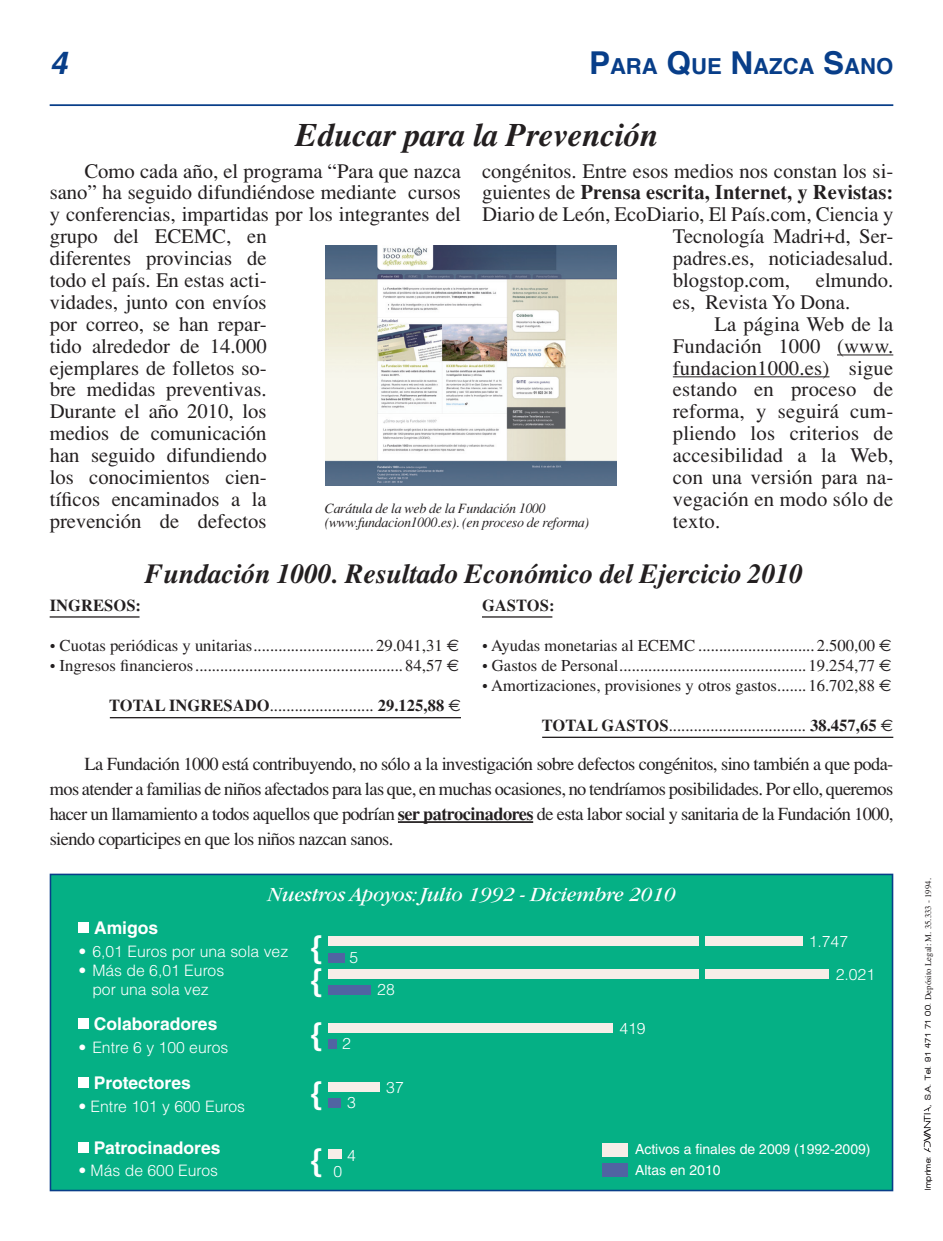
<style>
.page{position:relative;width:943px;height:1241px;background:#fff}
.page>*{position:absolute;margin:0;border:0;box-sizing:border-box;transform-origin:0 0}
.t1{font:italic 700 33.25px "Times";letter-spacing:-.01em;color:#231f20}
.t2{font:700 31.5px "Helvetica";color:#fff}
.t3{font:italic 700 31.5px "Helvetica";color:#083e89}
.t4{font:italic 700 28px "Times";letter-spacing:-.01em;color:#231f20}
.t5{font:700 22.05px "Helvetica";color:#083e89}
.t6{font:italic 21px "Garamond";letter-spacing:-.01em;color:#fff}
.t7{font:20.65px/21.9px "Times";color:#231f20}
.t8{font:700 20.65px "Times";color:#231f20}
.t9{font:18.38px/24.8px "Times";letter-spacing:-.03em;color:#231f20;text-align:justify}
.t10{font:700 17.5px "Helvetica";color:#fff}
.t11{font:16.62px "Times";color:#231f20}
.t12{font:700 16.62px "Times";color:#231f20}
.t13{font:300 15.75px "Helvetica";color:#fff}
.t14{font:italic 14px "Times";letter-spacing:-.025em;color:#231f20}
.t15{font:14px "Helvetica";color:#fff}
.t16{font:8.75px "Times";color:#231f20}
.t17{font:900 8.75px "Walkway";letter-spacing:.06em;color:#231f20;scale:.95 1}
.s1{font-size:31.5px}
.s2{font-weight:400}
.s3{font-family:"Euro Sans"}
.s4{font-weight:700}
.s5{font-family:"Walkway";font-weight:900}
</style>
<div class="page">
<hr style="left:50px;top:104px;width:843px;height:2px;background:#083e89">
<hr style="left:837px;top:354px;width:56px;height:1px;background:#231f20">
<hr style="left:673px;top:376px;width:156px;height:1px;background:#231f20">
<hr style="left:398px;top:821px;width:135px;height:1px;background:#231f20">
<hr style="left:50px;top:616px;width:89px;height:1px;background:#231f20">
<hr style="left:110px;top:717px;width:351px;height:1px;background:#231f20">
<hr style="left:542px;top:736px;width:351px;height:2px;background:#231f20">
<hr style="left:482px;top:616px;width:70px;height:1px;background:#231f20">
<div style="left:50px;top:873px;width:843px;height:318px;background:#05b085;border:2px solid #083e89"></div>
<div style="left:78px;top:921px;width:11px;height:11px;background:#fff"></div>
<div style="left:78px;top:1141px;width:11px;height:11px;background:#fff"></div>
<div style="left:328px;top:936px;width:370px;height:9px;background:#f7eee8"></div>
<div style="left:705px;top:936px;width:97px;height:9px;background:#f7eee8"></div>
<div style="left:328px;top:969px;width:370px;height:9px;background:#f7eee8"></div>
<div style="left:328px;top:985px;width:43px;height:9px;background:#5064a2"></div>
<div style="left:705px;top:969px;width:123px;height:9px;background:#f7eee8"></div>
<div style="left:78px;top:1018px;width:11px;height:10px;background:#fff"></div>
<div style="left:328px;top:1082px;width:52px;height:9px;background:#f7eee8"></div>
<div style="left:328px;top:1098px;width:13px;height:9px;background:#5064a2"></div>
<div style="left:328px;top:1038px;width:9px;height:10px;background:#5064a2"></div>
<div style="left:328px;top:953px;width:17px;height:9px;background:#5064a2"></div>
<div style="left:78px;top:1077px;width:11px;height:11px;background:#fff"></div>
<div style="left:328px;top:1023px;width:285px;height:9px;background:#f7eee8"></div>
<div style="left:328px;top:1149px;width:14px;height:9px;background:#f7eee8"></div>
<div style="left:602px;top:1142px;width:25px;height:14px;background:#f7eee8"></div>
<div style="left:602px;top:1163px;width:25px;height:13px;background:#5064a2"></div>
<img style="left:325px;top:245px;width:291px;height:240px">
<svg style="left:923px;top:1107px;width:7px;height:45px"></svg>
<p class="t3" style="left:50px;top:37px;width:19px">4</p>
<p class="t5" style="left:589px;top:48px;width:306px"><span class="s1">P</span>ARA <span class="s1">Q</span>UE <span class="s1">N</span>AZCA <span class="s1">S</span>ANO</p>
<p class="t1" style="left:295px;top:116px;width:364px">Educar para la Prevención</p>
<p class="t7" style="left:50px;top:160px;width:413px;text-indent:35px">Como cada año, el programa “Para que nazca sano” ha seguido difundiéndose mediante cursos y conferencias, impartidas por los integrantes del grupo del ECEMC, en<br>diferentes provincias de<br>todo el país. En estas acti-<br>vidades, junto con envíos<br>por correo, se han repar-<br>tido alrededor de 14.000<br>ejemplares de folletos so-<br>bre medidas preventivas.<br>Durante el año 2010, los<br>medios de comunicación<br>han seguido difundiendo<br>los conocimientos cien-<br>tíficos encaminados a la<br>prevención de defectos</p>
<p class="t7" style="left:482px;top:160px;width:413px">congénitos. Entre esos medios nos constan los si-</p>
<p class="t8" style="left:482px;top:179px;width:413px"><span class="s2">guientes de</span> Prensa escrita, Internet, y Revistas:</p>
<p class="t7" style="left:482px;top:203px;width:413px">Diario de León, EcoDiario, El País.com, Ciencia y</p>
<p class="t7" style="left:673px;top:225px;width:222px">Tecnología Madri+d, Ser-</p>
<p class="t7" style="left:673px;top:247px;width:222px">padres.es, noticiadesalud.</p>
<p class="t7" style="left:673px;top:269px;width:119px">blogstop.com,</p>
<p class="t7" style="left:673px;top:269px;width:222px;text-indent:143px">elmundo. es, Revista Yo Dona.</p>
<p class="t7" style="left:673px;top:313px;width:222px;text-align:justify;text-indent:42px">La página Web de la Fundación 1000 (www. fundacion1000.es) sigue estando en proceso de reforma, y seguirá cum&shy;pliendo los criterios de accesibilidad a la Web, con una versión para na&shy;vegación en modo sólo de texto.</p>
<p class="t14" style="left:325px;top:500px;width:223px">Carátula de la web de la Fundación 1000</p>
<p class="t14" style="left:325px;top:514px;width:266px">(www.fundacion1000.es). (en proceso de reforma)</p>
<p class="t4" style="left:145px;top:557px;width:659px">Fundación 1000. Resultado Económico del Ejercicio 2010</p>
<p class="t12" style="left:50px;top:595px;width:93px">INGRESOS:</p>
<p class="t11" style="left:50px;top:636px;width:411px">• Cuotas periódicas y unitarias............................. 29.041,31 <span class="s3">€</span></p>
<p class="t11" style="left:50px;top:656px;width:411px">• Ingresos financieros.................................................. 84,57 <span class="s3">€</span></p>
<p class="t11" style="left:109px;top:696px;width:353px"><span class="s4">TOTAL INGRESADO</span>......................... <span class="s4">29.125,88</span> <span class="s3">€</span></p>
<p class="t12" style="left:482px;top:595px;width:74px">GASTOS:</p>
<p class="t11" style="left:482px;top:636px;width:411px">• Ayudas monetarias al ECEMC ............................ 2.500,00 <span class="s3">€</span></p>
<p class="t11" style="left:482px;top:656px;width:411px">• Gastos de Personal............................................. 19.254,77 <span class="s3">€</span></p>
<p class="t11" style="left:482px;top:676px;width:411px">• Amortizaciones, provisiones y otros gastos....... 16.702,88 <span class="s3">€</span></p>
<p class="t11" style="left:541px;top:716px;width:353px"><span class="s4">TOTAL GASTOS</span>................................. <span class="s4">38.457,65</span> <span class="s3">€</span></p>
<p class="t9" style="left:50px;top:751px;width:845px;text-indent:35px">La Fundación 1000 está contribuyendo, no sólo a la investigación sobre defectos congénitos, sino también a que poda&shy;mos atender a familias de niños afectados para las que, en muchas ocasiones, no tendríamos posibilidades. Por ello, queremos hacer un llamamiento a todos aquellos que podrían <span class="s4">ser patrocinadores</span> de esta labor social y sanitaria de la Fundación 1000, siendo coparticipes en que los niños nazcan sanos.</p>
<p class="t6" style="left:267px;top:883px;width:410px">Nuestros Apoyos: Julio 1992 - Diciembre 2010</p>
<p class="t10" style="left:94px;top:916px;width:66px">Amigos</p>
<p class="t13" style="left:78px;top:941px;width:211px">• 6,01 Euros por una sola vez</p>
<p class="t13" style="left:78px;top:960px;width:147px">• Más de 6,01 Euros</p>
<p class="t13" style="left:92px;top:979px;width:118px">por una sola vez</p>
<p class="t10" style="left:94px;top:1013px;width:125px">Colaboradores</p>
<p class="t13" style="left:78px;top:1037px;width:152px">• Entre 6 y 100 euros</p>
<p class="t2" style="left:310px;top:927px;width:14px">{</p>
<p class="t13" style="left:808px;top:931px;width:41px">1.747</p>
<p class="t2" style="left:310px;top:960px;width:14px">{</p>
<p class="t13" style="left:349px;top:947px;width:10px">5</p>
<p class="t13" style="left:835px;top:964px;width:41px">2.021</p>
<p class="t13" style="left:377px;top:979px;width:19px">28</p>
<p class="t2" style="left:310px;top:1014px;width:14px">{</p>
<p class="t13" style="left:619px;top:1018px;width:28px">419</p>
<p class="t13" style="left:342px;top:1033px;width:10px">2</p>
<p class="t10" style="left:94px;top:1072px;width:98px">Protectores</p>
<p class="t13" style="left:386px;top:1077px;width:19px">37</p>
<p class="t13" style="left:78px;top:1096px;width:168px">• Entre 101 y 600 Euros</p>
<p class="t2" style="left:310px;top:1073px;width:14px">{</p>
<p class="t13" style="left:347px;top:1092px;width:10px">3</p>
<p class="t10" style="left:94px;top:1136px;width:128px">Patrocinadores</p>
<p class="t13" style="left:78px;top:1160px;width:141px">• Más de 600 Euros</p>
<p class="t2" style="left:310px;top:1140px;width:14px">{</p>
<p class="t13" style="left:347px;top:1145px;width:10px">4</p>
<p class="t15" style="left:635px;top:1140px;width:237px">Activos a finales de 2009 (1992-2009)</p>
<p class="t15" style="left:635px;top:1161px;width:87px">Altas en 2010</p>
<p class="t13" style="left:334px;top:1161px;width:10px">0</p>
<p class="t16" style="left:923px;top:1106px;width:230px;rotate:-90deg"><span class="s5">, S.A. Tel. 91 471 71 00.</span> Depósito Legal: M. 35.333 - 1994.</p>
<p class="t17" style="left:923px;top:1189px;width:36px;rotate:-90deg">Imprime:</p>
</div>
